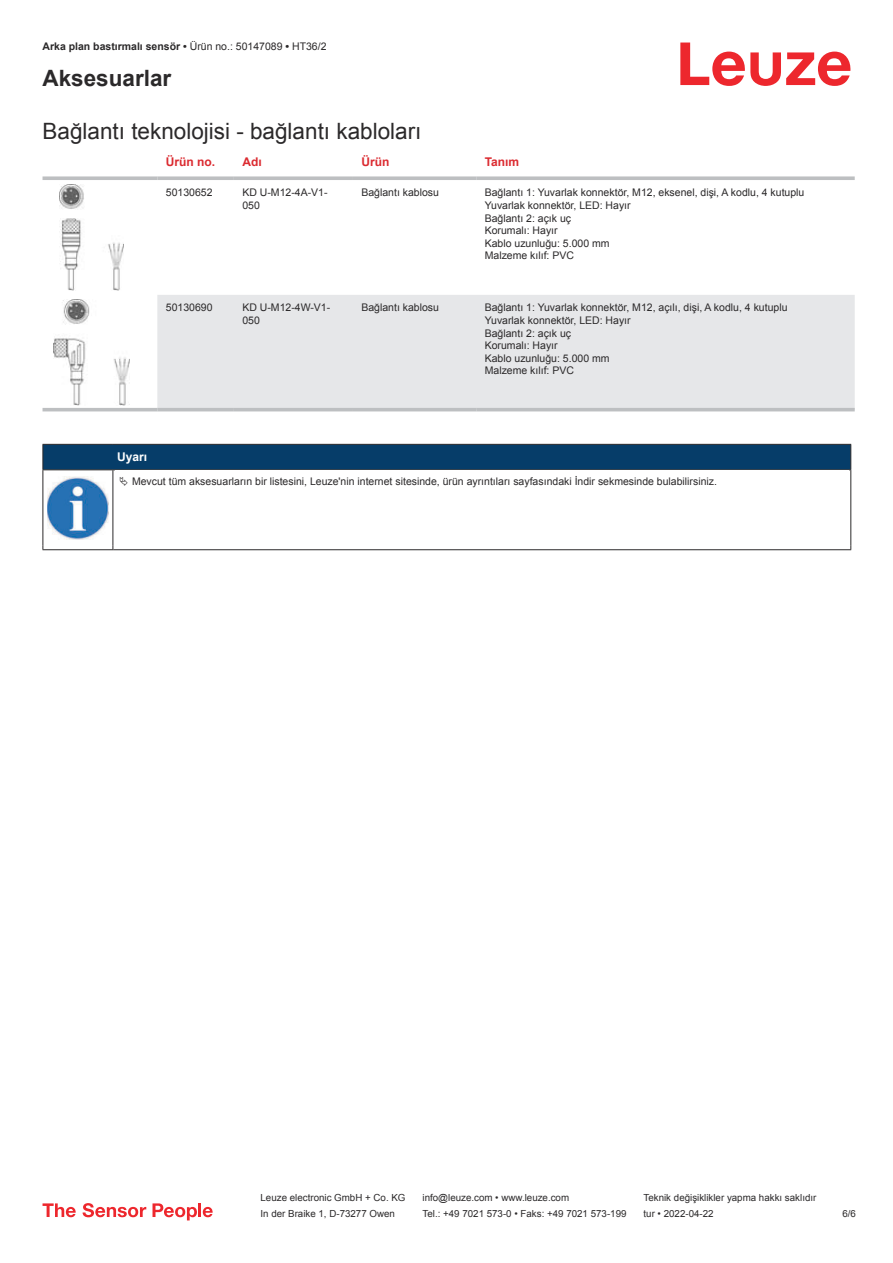
<style>
.page{position:relative;width:893px;height:1263px;background:#fff}
.page>*{position:absolute;margin:0;border:0;box-sizing:border-box;transform-origin:0 0}
.t1{font:22.5px "Arial";color:#2b292a}
.t2{font:700 22.5px "Arial";color:#2b292a}
.t3{font:700 12px "Arial";color:#db2a30}
.t4{font:700 12px "Arial";color:#fff}
.t5{font:10.5px/12.6px "Arial";color:#2b292a}
.t6{font:700 10.5px "Arial";color:#2b292a}
.t7{font:9.75px "Arial";color:#2b292a}
.s1{font-weight:400}
</style>
<div class="page">
<svg style="left:680px;top:43px;width:170px;height:43px"></svg>
<svg style="left:43px;top:342px;width:812px;height:70px"></svg>
<div style="left:157px;top:295px;width:698px;height:113px;background:#e6e7e9"></div>
<svg style="left:43px;top:176px;width:114px;height:4px"></svg>
<svg style="left:157px;top:176px;width:77px;height:4px"></svg>
<svg style="left:234px;top:176px;width:119px;height:4px"></svg>
<svg style="left:353px;top:176px;width:123px;height:4px"></svg>
<svg style="left:476px;top:176px;width:379px;height:4px;fill:#bdbfc1"></svg>
<hr style="left:43px;top:408px;width:114px;height:3px;background:#bdbfc1">
<hr style="left:157px;top:408px;width:77px;height:3px;background:#bdbfc1">
<hr style="left:234px;top:408px;width:119px;height:3px;background:#bdbfc1">
<hr style="left:353px;top:408px;width:123px;height:3px;background:#bdbfc1">
<hr style="left:476px;top:408px;width:379px;height:3px;background:#bdbfc1">
<img style="left:59px;top:184px;width:65px;height:107px">
<img style="left:54px;top:299px;width:75px;height:106px">
<div style="left:43px;top:444px;width:808px;height:26px;background:#063d69"></div>
<hr style="left:113px;top:469px;width:738px;height:1px;background:#2b292a">
<hr style="left:43px;top:470px;width:1px;height:75px;background:#2b292a">
<hr style="left:113px;top:470px;width:1px;height:75px;background:#2b292a">
<hr style="left:850px;top:470px;width:1px;height:75px;background:#2b292a">
<hr style="left:43px;top:549px;width:70px;height:1px;background:#2b292a">
<hr style="left:113px;top:549px;width:738px;height:1px;background:#2b292a">
<img style="left:47px;top:476px;width:61px;height:63px">
<svg style="left:43px;top:1203px;width:33px;height:14px"></svg>
<svg style="left:83px;top:1203px;width:63px;height:14px"></svg>
<svg style="left:153px;top:1203px;width:44px;height:17px"></svg>
<hr style="left:198px;top:1203px;width:3px;height:14px;background:#ed272d">
<svg style="left:203px;top:1207px;width:10px;height:10px"></svg>
<p class="t6" style="left:43px;top:39px;width:285px">Arka plan bastırmalı sensör • <span class="s1">Ürün no.: 50147089</span> • <span class="s1">HT36/2</span></p>
<h1 class="t2" style="left:43px;top:63px;width:130px">Aksesuarlar</h1>
<h1 class="t1" style="left:43px;top:116px;width:380px">Bağlantı teknolojisi - bağlantı kabloları</h1>
<p class="t3" style="left:166px;top:153px;width:51px">Ürün no.</p>
<p class="t3" style="left:242px;top:153px;width:21px">Adı</p>
<p class="t3" style="left:361px;top:153px;width:29px">Ürün</p>
<p class="t3" style="left:485px;top:153px;width:36px">Tanım</p>
<p class="t5" style="left:166px;top:187px;width:48px">50130652</p>
<p class="t5" style="left:242px;top:186px;width:87px">KD U-M12-4A-V1-<br>050</p>
<p class="t5" style="left:361px;top:186px;width:79px">Bağlantı kablosu</p>
<p class="t5" style="left:485px;top:186px;width:321px">Bağlantı 1: Yuvarlak konnektör, M12, eksenel, dişi, A kodlu, 4 kutuplu<br>Yuvarlak konnektör, LED: Hayır<br>Bağlantı 2: açık uç<br>Korumalı: Hayır<br>Kablo uzunluğu: 5.000 mm<br>Malzeme kılıf: PVC</p>
<p class="t5" style="left:166px;top:302px;width:48px">50130690</p>
<p class="t5" style="left:242px;top:301px;width:89px">KD U-M12-4W-V1-<br>050</p>
<p class="t5" style="left:361px;top:301px;width:79px">Bağlantı kablosu</p>
<p class="t5" style="left:485px;top:301px;width:304px">Bağlantı 1: Yuvarlak konnektör, M12, açılı, dişi, A kodlu, 4 kutuplu<br>Yuvarlak konnektör, LED: Hayır<br>Bağlantı 2: açık uç<br>Korumalı: Hayır<br>Kablo uzunluğu: 5.000 mm<br>Malzeme kılıf: PVC</p>
<p class="t4" style="left:117px;top:449px;width:32px">Uyarı</p>
<p class="t5" style="left:132px;top:474px;width:586px">Mevcut tüm aksesuarların bir listesini, Leuze'nin internet sitesinde, ürün ayrıntıları sayfasındaki İndir sekmesinde bulabilirsiniz.</p>
<p class="t7" style="left:261px;top:1191px;width:146px">Leuze electronic GmbH + Co. KG</p>
<p class="t7" style="left:423px;top:1191px;width:148px">info@leuze.com • www.leuze.com</p>
<p class="t7" style="left:644px;top:1191px;width:174px">Teknik değişiklikler yapma hakkı saklıdır</p>
<p class="t7" style="left:261px;top:1207px;width:136px">In der Braike 1, D-73277 Owen</p>
<p class="t7" style="left:423px;top:1207px;width:205px">Tel.: +49 7021 573-0 • Faks: +49 7021 573-199</p>
<p class="t7" style="left:644px;top:1207px;width:72px">tur • 2022-04-22</p>
<p class="t7" style="left:842px;top:1210px;width:15px">6 /6</p>
</div>
